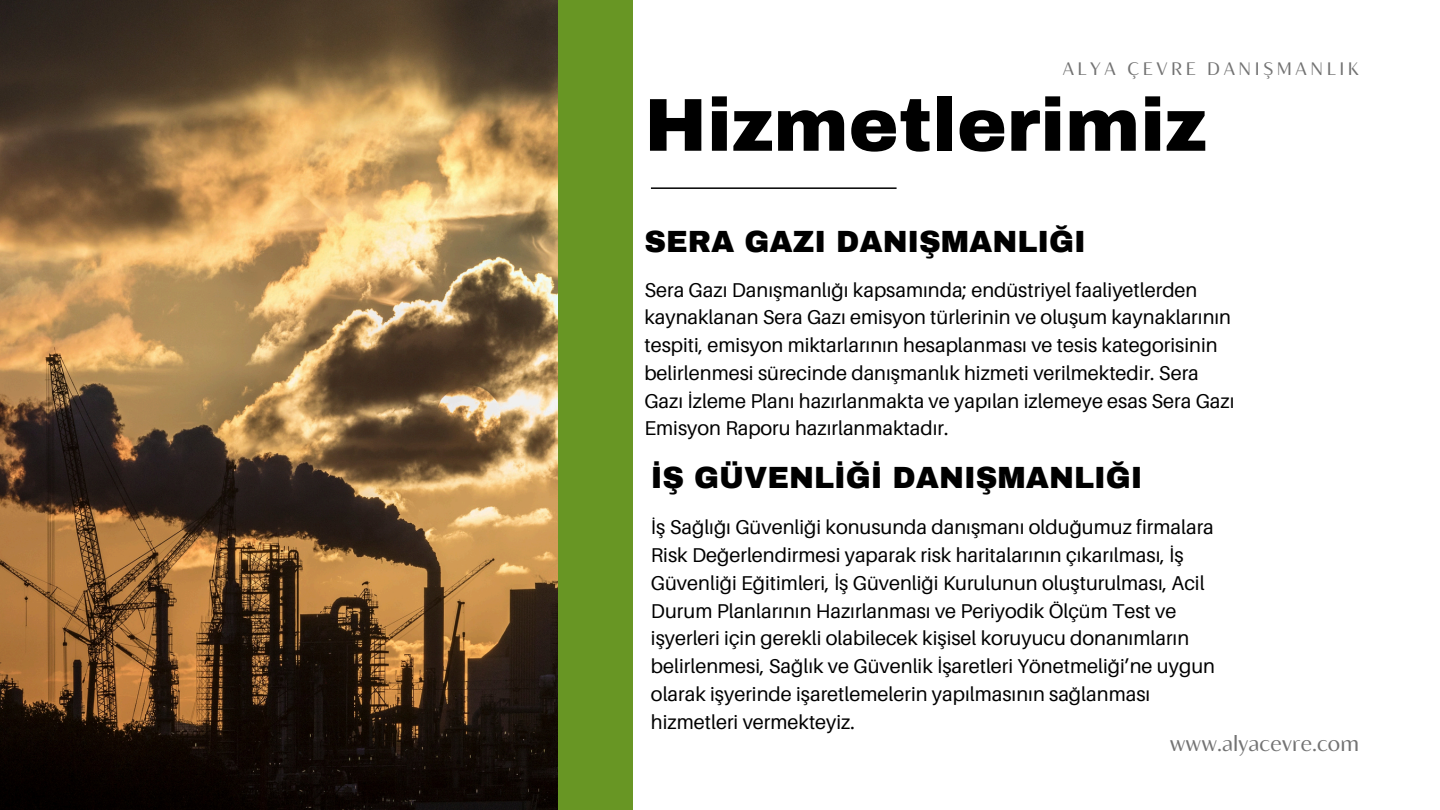
<style>
.page{position:relative;width:1440px;height:810px;background:#fff}
.page>*{position:absolute;margin:0;border:0;box-sizing:border-box;transform-origin:0 0}
.t1{font:900 75px "Archivo";color:#000}
.t2{font:900 30px "Archivo";color:#000}
.t3{font:22px "Blacker Sans Text";color:#737373}
.t4{font:20px/27.8px "Aileron";color:#000}
.t5{font:18px "Blacker Sans Text";letter-spacing:.2em;color:#737373}
</style>
<div class="page">
<div style="left:558px;top:0;width:74px;height:810px;background:#689624"></div>
<img style="left:0;top:0;width:558px;height:810px">
<hr style="left:651px;top:187px;width:246px;height:2px;background:#000">
<p class="t5" style="left:1063px;top:57px;width:298px">ALYA ÇEVRE DANIŞMANLIK</p>
<h3 class="t1" style="left:644px;top:85px;width:564px">Hizmetlerimiz</h3>
<p class="t2" style="left:644px;top:226px;width:443px">SERA GAZI DANIŞMANLIĞI</p>
<h1 class="t4" style="left:644px;top:275px;width:592px">Sera Gazı Danışmanlığı kapsamında; endüstriyel faaliyetlerden kaynaklanan Sera Gazı emisyon türlerinin ve oluşum kaynaklarının tespiti, emisyon miktarlarının hesaplanması ve tesis kategorisinin belirlenmesi sürecinde danışmanlık hizmeti verilmektedir. Sera Gazı İzleme Planı hazırlanmakta ve yapılan izlemeye esas Sera Gazı Emisyon Raporu hazırlanmaktadır.</h1>
<p class="t2" style="left:651px;top:462px;width:493px">İŞ GÜVENLİĞİ DANIŞMANLIĞI</p>
<h3 class="t4" style="left:651px;top:513px;width:566px">İş Sağlığı Güvenliği konusunda danışmanı olduğumuz firmalara Risk Değerlendirmesi yaparak risk haritalarının çıkarılması, İş Güvenliği Eğitimleri, İş Güvenliği Kurulunun oluşturulması, Acil Durum Planlarının Hazırlanması ve Periyodik Ölçüm Test ve işyerleri için gerekli olabilecek kişisel koruyucu donanımların belirlenmesi, Sağlık ve Güvenlik İşaretleri Yönetmeliği’ne uygun olarak işyerinde işaretlemelerin yapılmasının sağlanması hizmetleri vermekteyiz.</h3>
<h3 class="t3" style="left:1170px;top:729px;width:191px">www.alyacevre.com</h3>
</div>
